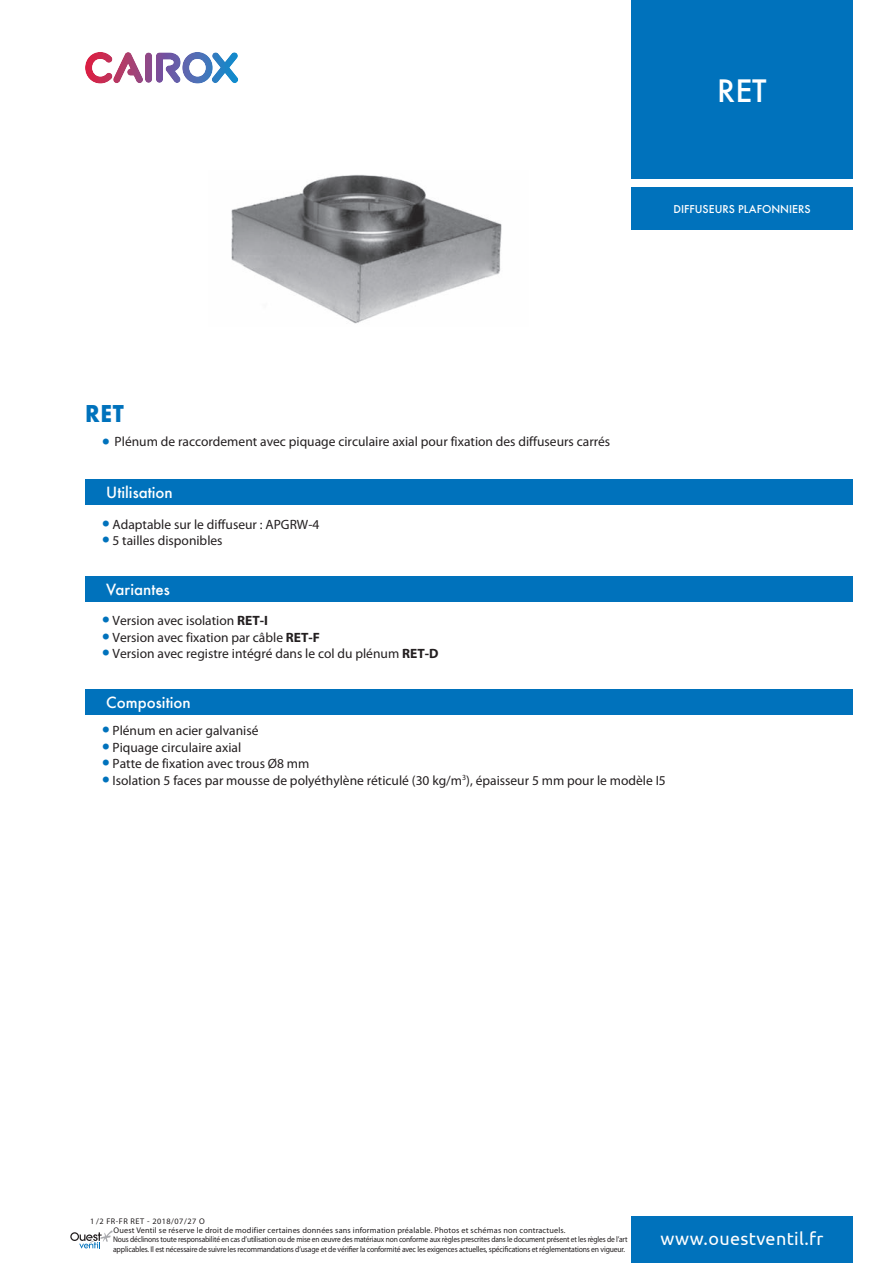
<style>
.page{position:relative;width:893px;height:1263px;background:#fff}
.page>*{position:absolute;margin:0;border:0;box-sizing:border-box;transform-origin:0 0}
.t1{font:500 30px "Futura";color:#fff}
.t2{font:700 22.5px "Futura";color:#0072bc;scale:.92 1}
.t3{font:18px "Ubuntu";letter-spacing:.02em;color:#fff}
.t4{font:500 15px "Futura";color:#fff}
.t5{font:13.5px "Myriad Pro";color:#231f20}
.t6{font:500 10.5px "Futura";color:#fff}
.t7{font:8.25px/9.9px "Myriad Pro";letter-spacing:-.02em;color:#231f20;scale:.91 1}
.t8{font:8.25px "Myriad Pro";letter-spacing:.02em;color:#231f20}
.t9{font:8.25px "Myriad Pro";letter-spacing:.06em;color:#231f20}
.s1{font-weight:900;font-size:21px;color:#0072bc}
.s2{font-weight:700}
</style>
<div class="page">
<div style="left:631px;top:1216px;width:222px;height:47px;background:#0072bc"></div>
<div style="left:631px;top:0;width:222px;height:179px;background:#0072bc"></div>
<div style="left:631px;top:187px;width:222px;height:43px;background:#0072bc"></div>
<div style="left:145px;top:52px;width:7px;height:31px;background:#8e4989;border-radius:4px"></div>
<svg style="left:156px;top:52px;width:83px;height:32px"></svg>
<svg style="left:85px;top:52px;width:58px;height:32px"></svg>
<svg style="left:70px;top:1230px;width:43px;height:18px"></svg>
<div style="left:85px;top:689px;width:768px;height:25px;background:#0072bc"></div>
<div style="left:85px;top:479px;width:768px;height:26px;background:#0072bc"></div>
<div style="left:85px;top:576px;width:768px;height:25px;background:#0072bc"></div>
<img style="left:231px;top:174px;width:271px;height:150px">
<h1 class="t1" style="left:717px;top:77px;width:51px">RET</h1>
<p class="t6" style="left:673px;top:204px;width:139px">DIFFUSEURS PLAFONNIERS</p>
<h2 class="t2" style="left:85px;top:401px;width:44px">RET</h2>
<p class="t5" style="left:102px;top:436px;width:510px"><span class="s1">•</span> Plénum de raccordement avec piquage circulaire axial pour fixation des diffuseurs carrés</p>
<p class="t4" style="left:106px;top:486px;width:68px">Utilisation</p>
<p class="t5" style="left:102px;top:519px;width:219px"><span class="s1">•</span> Adaptable sur le diffuseur : APGRW-4</p>
<p class="t5" style="left:102px;top:535px;width:122px"><span class="s1">•</span> 5 tailles disponibles</p>
<p class="t4" style="left:106px;top:583px;width:65px">Variantes</p>
<p class="t5" style="left:102px;top:616px;width:167px"><span class="s1">•</span> Version avec isolation <span class="s2">RET-I</span></p>
<p class="t5" style="left:102px;top:632px;width:219px"><span class="s1">•</span> Version avec fixation par câble <span class="s2">RET-F</span></p>
<p class="t5" style="left:102px;top:649px;width:338px"><span class="s1">•</span> Version avec registre intégré dans le col du plénum <span class="s2">RET-D</span></p>
<p class="t4" style="left:106px;top:695px;width:86px">Composition</p>
<p class="t5" style="left:102px;top:726px;width:158px"><span class="s1">•</span> Plénum en acier galvanisé</p>
<p class="t5" style="left:102px;top:742px;width:141px"><span class="s1">•</span> Piquage circulaire axial</p>
<p class="t5" style="left:102px;top:759px;width:209px"><span class="s1">•</span> Patte de fixation avec trous Ø8 mm</p>
<p class="t5" style="left:102px;top:775px;width:565px"><span class="s1">•</span> Isolation 5 faces par mousse de polyéthylène réticulé (30 kg/m<sup>3</sup>), épaisseur 5 mm pour le modèle I5</p>
<p class="t9" style="left:90px;top:1218px;width:116px">1/2 FR-FR RET - 2018/07/27 O</p>
<p class="t7" style="left:113px;top:1235px;width:567px">Nous déclinons toute responsabilité en cas d’utilisation ou de mise en œuvre des matériaux non conforme aux règles prescrites dans le document présent et les règles de l’art applicables. Il est nécessaire de suivre les recommandations d’usage et de vérifier la conformité avec les exigences actuelles, spécifications et réglementations en vigueur.</p>
<p class="t8" style="left:114px;top:1227px;width:454px">Ouest Ventil se réserve le droit de modifier certaines données sans information préalable. Photos et schémas non contractuels.</p>
<h3 class="t3" style="left:660px;top:1228px;width:165px">www.ouestventil.fr</h3>
</div>
